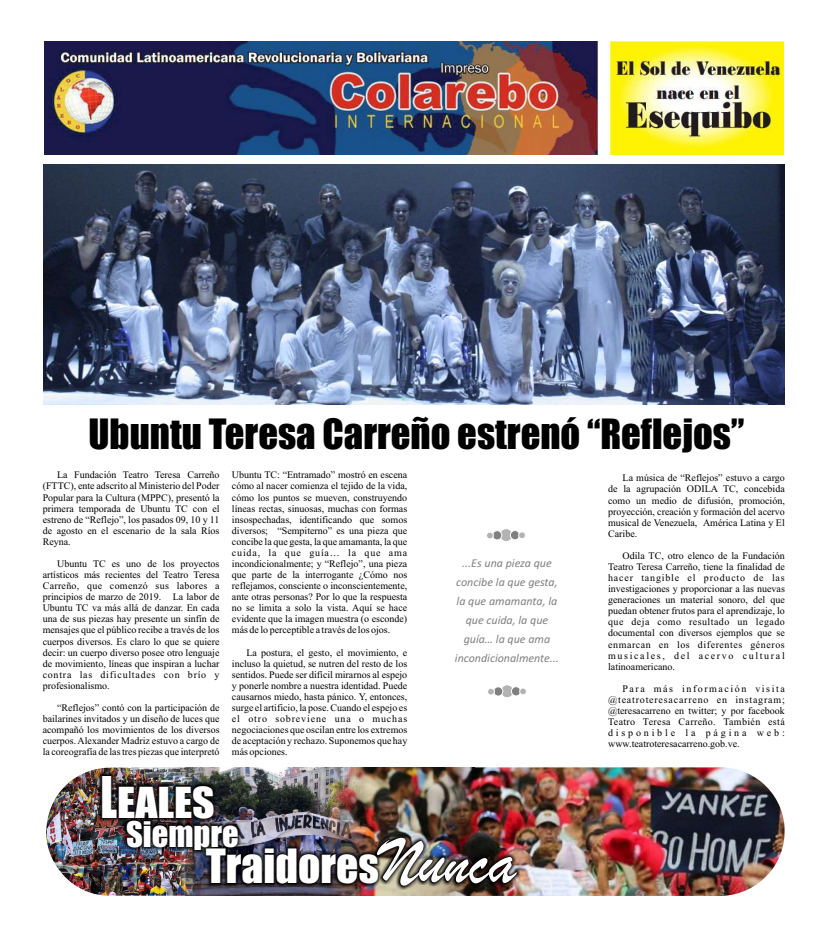
<style>
.page{position:relative;width:828px;height:944px;background:#fff}
.page>*{position:absolute;margin:0;border:0;box-sizing:border-box;transform-origin:0 0}
.t1{font:43.6px "Impact";color:#fff}
.t2{font:39.5px "Impact";color:#fff;scale:1.1 1}
.t3{font:38.6px "Impact";color:#000}
.t4{font:32.6px "Impact";color:#fff}
.t5{font:italic 12px/19px "Calibri";color:#808080;text-align:center}
.t6{font:10px/11.1px "Times New Roman";color:#000;text-align:justify}
.s1{font-size:53.1px}
.s2{font-family:"Brush Script";font-style:italic;font-size:67px}
</style>
<div class="page">
<img style="left:43px;top:165px;width:741px;height:240px">
<img style="left:45px;top:41px;width:739px;height:113px">
<img style="left:474px;top:767px;width:311px;height:129px">
<img style="left:380px;top:767px;width:94px;height:129px">
<img style="left:241px;top:767px;width:139px;height:129px">
<img style="left:46px;top:767px;width:195px;height:129px">
<img style="left:96px;top:772px;width:424px;height:118px">
<svg style="left:500px;top:684px;width:14px;height:14px"></svg>
<div style="left:511px;top:686px;width:10px;height:10px;background:#808080;border:1px solid #fff;border-radius:50%"></div>
<div style="left:493px;top:686px;width:10px;height:11px;background:#808080;border:1px solid #fff;border-radius:50%"></div>
<div style="left:487px;top:688px;width:8px;height:8px;background:#b3b3b3;border:1px solid #fff;border-radius:50%"></div>
<div style="left:519px;top:688px;width:8px;height:7px;background:#b3b3b3;border:1px solid #fff;border-radius:50%"></div>
<svg style="left:499px;top:528px;width:14px;height:14px"></svg>
<div style="left:510px;top:530px;width:10px;height:10px;background:#808080;border:1px solid #fff;border-radius:50%"></div>
<div style="left:492px;top:530px;width:10px;height:10px;background:#808080;border:1px solid #fff;border-radius:50%"></div>
<div style="left:486px;top:532px;width:8px;height:7px;background:#b3b3b3;border:1px solid #fff;border-radius:50%"></div>
<div style="left:518px;top:531px;width:8px;height:8px;background:#b3b3b3;border:1px solid #fff;border-radius:50%"></div>
<h3 class="t3" style="left:89px;top:419px;width:657px">Ubuntu Teresa Carreño estrenó “Reflejos”</h3>
<p class="t6" style="left:232px;top:470px;width:177px">Ubuntu TC: “Entramado” mostró en escena cómo al nacer comienza el tejido de la vida, cómo los puntos se mueven, construyendo líneas rectas, sinuosas, muchas con formas insospechadas, identificando que somos diversos; “Sempiterno” es una pieza que concibe la que gesta, la que amamanta, la que cuida, la que guía… la que ama incondicionalmente; y “Reflejo”, una pieza que parte de la interrogante ¿Cómo nos reflejamos, consciente o inconscientemente, ante otras personas? Por lo que la respuesta no se limita a solo la vista. Aquí se hace evidente que la imagen muestra (o esconde) más de lo perceptible a través de los ojos.</p>
<p class="t6" style="left:232px;top:648px;width:177px;text-indent:14px">La postura, el gesto, el movimiento, e incluso la quietud, se nutren del resto de los sentidos. Puede ser difícil mirarnos al espejo y ponerle nombre a nuestra identidad. Puede causarnos miedo, hasta pánico. Y, entonces, surge el artificio, la pose. Cuando el espejo es el otro sobreviene una o muchas negociaciones que oscilan entre los extremos de aceptación y rechazo. Suponemos que hay más opciones.</p>
<p class="t6" style="left:43px;top:470px;width:178px;text-indent:14px">La Fundación Teatro Teresa Carreño (FTTC), ente adscrito al Ministerio del Poder Popular para la Cultura (MPPC), presentó la primera temporada de Ubuntu TC con el estreno de “Reflejo”, los pasados 09, 10 y 11 de agosto en el escenario de la sala Ríos Reyna.</p>
<p class="t6" style="left:43px;top:559px;width:178px;text-indent:14px">Ubuntu TC es uno de los proyectos artísticos más recientes del Teatro Teresa Carreño, que comenzó sus labores a principios de marzo de 2019. La labor de Ubuntu TC va más allá de danzar. En cada una de sus piezas hay presente un sinfín de mensajes que el público recibe a través de los cuerpos diversos. Es claro lo que se quiere decir: un cuerpo diverso posee otro lenguaje de movimiento, líneas que inspiran a luchar contra las dificultades con brío y profesionalismo.</p>
<p class="t6" style="left:43px;top:703px;width:178px;text-indent:14px">“Reflejos” contó con la participación de bailarines invitados y un diseño de luces que acompañó los movimientos de los diversos cuerpos. Alexander Madriz estuvo a cargo de la coreografía de las tres piezas que interpretó</p>
<p class="t6" style="left:608px;top:473px;width:178px;text-indent:14px">La música de “Reflejos” estuvo a cargo de la agrupación ODILA TC, concebida como un medio de difusión, promoción, proyección, creación y formación del acervo musical de Venezuela, América Latina y El Caribe.</p>
<p class="t6" style="left:608px;top:551px;width:178px;text-indent:14px">Odila TC, otro elenco de la Fundación Teatro Teresa Carreño, tiene la finalidad de hacer tangible el producto de las investigaciones y proporcionar a las nuevas generaciones un material sonoro, del que puedan obtener frutos para el aprendizaje, lo que deja como resultado un legado documental con diversos ejemplos que se enmarcan en los diferentes géneros musicales, del acervo cultural latinoamericano.</p>
<p class="t6" style="left:608px;top:684px;width:178px;text-indent:14px">Para más información visita @teatroteresacarreno en instagram; @teresacarreno en twitter; y por facebook Teatro Teresa Carreño. También está disponible la página web: www.teatroteresacarreno.gob.ve.</p>
<p class="t5" style="left:455px;top:555px;width:106px">...Es una pieza que concibe la que gesta, la que amamanta, la que cuida, la que guía… la que ama incondicionalmente...</p>
<h2 class="t2" style="left:101px;top:787px;width:105px"><span class="s1">L</span>EALES</h2>
<h3 class="t4" style="left:126px;top:821px;width:114px">Siempre</h3>
<h1 class="t1" style="left:206px;top:848px;width:312px">Traidores<span class="s2">Nunca</span></h1>
</div>
